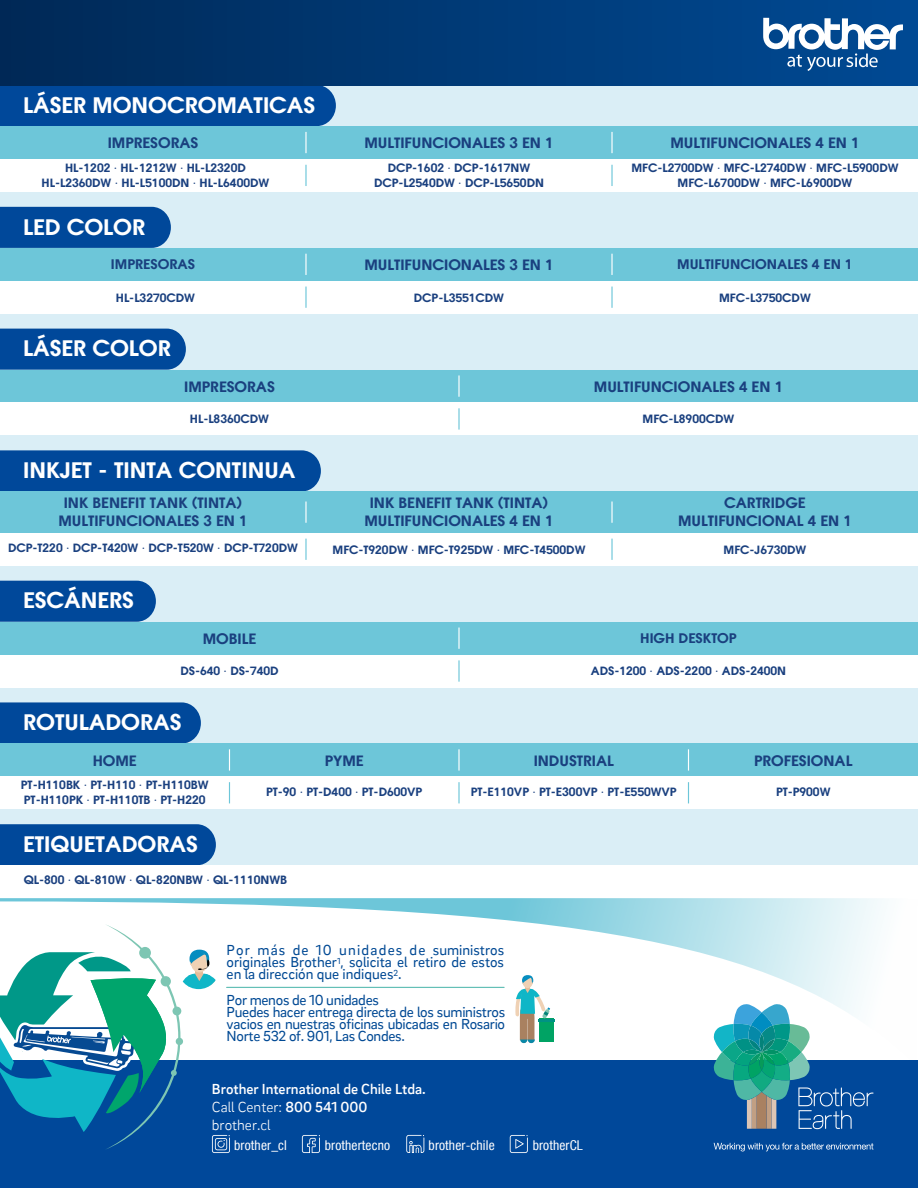
<style>
.page{position:relative;width:918px;height:1188px;background:#fff}
.page>*{position:absolute;margin:0;border:0;box-sizing:border-box;transform-origin:0 0}
.t1{font:600 21.3px "Atlanta";color:#fff;scale:1.05 1}
.t2{font:15px/12px "Brix Sans";letter-spacing:-.02em;color:#004994;text-align:justify}
.t3{font:500 15px/18px "Brix Sans";color:#fff}
.t4{font:600 14.25px/18px "Atlanta";color:#1a407f;text-align:center;scale:1.05 1}
.t5{font:13.5px "Helvetica Neue Condensed";letter-spacing:.01em;color:#fff}
.t6{font:600 13.2px "Atlanta";color:#1a407f;scale:1.05 1}
.t7{font:600 11.4px/14.4px "Atlanta";color:#1a407f;text-align:center;scale:1.05 1}
.s1{font-weight:300}
</style>
<div class="page">
<svg style="left:0;top:898px;width:883px;height:162px"></svg>
<div style="left:0;top:85px;width:918px;height:786px;background:#daeef6"></div>
<div style="left:0;top:85px;width:336px;height:41px;background:#00489a"></div>
<div style="left:0;top:207px;width:171px;height:41px;background:#00489a"></div>
<div style="left:0;top:329px;width:186px;height:41px;background:#00489a"></div>
<div style="left:0;top:450px;width:321px;height:41px;background:#00489a"></div>
<div style="left:0;top:581px;width:156px;height:41px;background:#00489a"></div>
<div style="left:0;top:702px;width:201px;height:42px;background:#00489a"></div>
<div style="left:0;top:824px;width:216px;height:41px;background:#00489a"></div>
<svg style="left:515px;top:975px;width:40px;height:68px"></svg>
<hr style="left:227px;top:987px;width:277px;height:1px;background:#64bfb6">
<div style="left:0;top:1060px;width:918px;height:128px;background:#00489a"></div>
<svg style="left:510px;top:1135px;width:18px;height:18px"></svg>
<svg style="left:302px;top:1135px;width:18px;height:18px"></svg>
<svg style="left:406px;top:1135px;width:18px;height:18px"></svg>
<svg style="left:714px;top:1004px;width:160px;height:125px"></svg>
<svg style="left:714px;top:1143px;width:159px;height:8px"></svg>
<svg style="left:7px;top:924px;width:223px;height:229px"></svg>
<div style="left:0;top:0;width:918px;height:85px;background:linear-gradient(to right,#002957,#004a94)"></div>
<svg style="left:763px;top:18px;width:140px;height:53px"></svg>
<div style="left:0;top:370px;width:459px;height:33px;background:#6dc6d9"></div>
<div style="left:459px;top:370px;width:459px;height:33px;background:#6dc6d9"></div>
<div style="left:0;top:403px;width:459px;height:32px;background:#fff"></div>
<div style="left:459px;top:403px;width:459px;height:32px;background:#fff"></div>
<div style="left:0;top:126px;width:306px;height:33px;background:#6dc6d9"></div>
<div style="left:306px;top:126px;width:306px;height:33px;background:#6dc6d9"></div>
<div style="left:612px;top:126px;width:306px;height:33px;background:#6dc6d9"></div>
<hr style="left:305px;top:132px;width:2px;height:21px;background:#fff">
<hr style="left:611px;top:132px;width:2px;height:21px;background:#fff">
<div style="left:0;top:159px;width:306px;height:33px;background:#fff"></div>
<div style="left:306px;top:159px;width:306px;height:33px;background:#fff"></div>
<div style="left:612px;top:159px;width:306px;height:33px;background:#fff"></div>
<hr style="left:305px;top:165px;width:2px;height:21px;background:#6dc6d9">
<hr style="left:611px;top:165px;width:2px;height:21px;background:#6dc6d9">
<div style="left:0;top:281px;width:306px;height:33px;background:#fff"></div>
<div style="left:306px;top:281px;width:306px;height:33px;background:#fff"></div>
<div style="left:612px;top:281px;width:306px;height:33px;background:#fff"></div>
<hr style="left:305px;top:287px;width:2px;height:21px;background:#6dc6d9">
<hr style="left:611px;top:287px;width:2px;height:21px;background:#6dc6d9">
<div style="left:0;top:533px;width:306px;height:33px;background:#fff"></div>
<div style="left:306px;top:533px;width:306px;height:33px;background:#fff"></div>
<div style="left:612px;top:533px;width:306px;height:33px;background:#fff"></div>
<hr style="left:305px;top:539px;width:2px;height:21px;background:#6dc6d9">
<hr style="left:611px;top:539px;width:2px;height:21px;background:#6dc6d9">
<div style="left:0;top:655px;width:306px;height:32px;background:#fff"></div>
<div style="left:306px;top:655px;width:306px;height:32px;background:#fff"></div>
<div style="left:612px;top:655px;width:306px;height:32px;background:#fff"></div>
<hr style="left:458px;top:660px;width:2px;height:22px;background:#6dc6d9">
<div style="left:0;top:865px;width:918px;height:33px;background:#fff"></div>
<hr style="left:458px;top:408px;width:2px;height:22px;background:#6dc6d9">
<div style="left:0;top:248px;width:306px;height:33px;background:#6dc6d9"></div>
<div style="left:306px;top:248px;width:306px;height:33px;background:#6dc6d9"></div>
<div style="left:612px;top:248px;width:306px;height:33px;background:#6dc6d9"></div>
<hr style="left:305px;top:254px;width:2px;height:21px;background:#fff">
<hr style="left:611px;top:254px;width:2px;height:21px;background:#fff">
<div style="left:0;top:491px;width:306px;height:42px;background:#6dc6d9"></div>
<div style="left:306px;top:491px;width:306px;height:42px;background:#6dc6d9"></div>
<div style="left:612px;top:491px;width:306px;height:42px;background:#6dc6d9"></div>
<hr style="left:305px;top:502px;width:2px;height:21px;background:#fff">
<hr style="left:611px;top:502px;width:2px;height:21px;background:#fff">
<div style="left:0;top:622px;width:306px;height:33px;background:#6dc6d9"></div>
<div style="left:306px;top:622px;width:306px;height:33px;background:#6dc6d9"></div>
<div style="left:612px;top:622px;width:306px;height:33px;background:#6dc6d9"></div>
<hr style="left:458px;top:628px;width:2px;height:21px;background:#fff">
<div style="left:0;top:744px;width:230px;height:32px;background:#6dc6d9"></div>
<div style="left:230px;top:744px;width:229px;height:32px;background:#6dc6d9"></div>
<div style="left:459px;top:744px;width:229px;height:32px;background:#6dc6d9"></div>
<div style="left:688px;top:744px;width:230px;height:32px;background:#6dc6d9"></div>
<svg style="left:229px;top:749px;width:1px;height:22px"></svg>
<hr style="left:458px;top:749px;width:2px;height:22px;background:#fff">
<svg style="left:688px;top:749px;width:1px;height:22px"></svg>
<div style="left:0;top:776px;width:230px;height:33px;background:#fff"></div>
<div style="left:230px;top:776px;width:229px;height:33px;background:#fff"></div>
<div style="left:459px;top:776px;width:229px;height:33px;background:#fff"></div>
<div style="left:688px;top:776px;width:230px;height:33px;background:#fff"></div>
<svg style="left:229px;top:782px;width:1px;height:21px"></svg>
<hr style="left:458px;top:782px;width:2px;height:21px;background:#6dc6d9">
<svg style="left:688px;top:782px;width:1px;height:21px"></svg>
<hr style="left:458px;top:375px;width:2px;height:22px;background:#fff">
<h1 class="t1" style="left:23px;top:90px;width:280px">LÁSER MONOCROMATICAS</h1>
<p class="t4" style="left:108px;top:133px;width:88px">IMPRESORAS</p>
<p class="t4" style="left:364px;top:133px;width:182px">MULTIFUNCIONALES 3 EN 1</p>
<p class="t4" style="left:670px;top:133px;width:182px">MULTIFUNCIONALES 4 EN 1</p>
<p class="t7" style="left:42px;top:160px;width:218px">HL-1202 · HL-1212W · HL-L2320D<br>HL-L2360DW · HL-L5100DN · HL-L6400DW</p>
<p class="t7" style="left:374px;top:160px;width:163px">DCP-1602 · DCP-1617NW<br>DCP-L2540DW · DCP-L5650DN</p>
<p class="t7" style="left:631px;top:160px;width:256px">MFC-L2700DW · MFC-L2740DW · MFC-L5900DW<br>MFC-L6700DW · MFC-L6900DW</p>
<h1 class="t1" style="left:23px;top:212px;width:118px">LED COLOR</h1>
<p class="t6" style="left:111px;top:255px;width:82px">IMPRESORAS</p>
<p class="t4" style="left:364px;top:255px;width:182px">MULTIFUNCIONALES 3 EN 1</p>
<p class="t6" style="left:677px;top:255px;width:169px">MULTIFUNCIONALES 4 EN 1</p>
<p class="t7" style="left:116px;top:290px;width:77px">HL-L3270CDW</p>
<p class="t7" style="left:414px;top:290px;width:87px">DCP-L3551CDW</p>
<p class="t7" style="left:719px;top:290px;width:89px">MFC-L3750CDW</p>
<h1 class="t1" style="left:23px;top:333px;width:142px">LÁSER COLOR</h1>
<p class="t4" style="left:184px;top:377px;width:88px">IMPRESORAS</p>
<p class="t4" style="left:594px;top:377px;width:182px">MULTIFUNCIONALES 4 EN 1</p>
<p class="t7" style="left:190px;top:411px;width:77px">HL-L8360CDW</p>
<p class="t7" style="left:643px;top:411px;width:89px">MFC-L8900CDW</p>
<h1 class="t1" style="left:23px;top:455px;width:261px">INKJET - TINTA CONTINUA</h1>
<p class="t4" style="left:58px;top:493px;width:182px">INK BENEFIT TANK (TINTA)<br>MULTIFUNCIONALES 3 EN 1</p>
<p class="t4" style="left:678px;top:493px;width:167px">CARTRIDGE<br>MULTIFUNCIONAL 4 EN 1</p>
<p class="t4" style="left:364px;top:493px;width:182px">INK BENEFIT TANK (TINTA)<br>MULTIFUNCIONALES 4 EN 1</p>
<p class="t7" style="left:8px;top:540px;width:278px">DCP-T220 · DCP-T420W · DCP-T520W · DCP-T720DW</p>
<p class="t7" style="left:333px;top:542px;width:242px">MFC-T920DW · MFC-T925DW · MFC-T4500DW</p>
<p class="t7" style="left:724px;top:542px;width:80px">MFC-J6730DW</p>
<h1 class="t1" style="left:23px;top:585px;width:107px">ESCÁNERS</h1>
<p class="t4" style="left:203px;top:629px;width:52px">MOBILE</p>
<p class="t6" style="left:640px;top:629px;width:93px">HIGH DESKTOP</p>
<p class="t7" style="left:180px;top:663px;width:95px">DS-640 · DS-740D</p>
<p class="t7" style="left:591px;top:663px;width:188px">ADS-1200 · ADS-2200 · ADS-2400N</p>
<h1 class="t1" style="left:23px;top:707px;width:152px">ROTULADORAS</h1>
<p class="t4" style="left:93px;top:751px;width:44px">HOME</p>
<p class="t4" style="left:325px;top:751px;width:39px">PYME</p>
<p class="t4" style="left:534px;top:751px;width:78px">INDUSTRIAL</p>
<p class="t4" style="left:754px;top:751px;width:95px">PROFESIONAL</p>
<p class="t7" style="left:21px;top:778px;width:180px;text-align:left">PT-H110BK · PT-H110 · PT-H110BW<br>PT-H110PK · PT-H110TB · PT-H220</p>
<p class="t7" style="left:266px;top:784px;width:150px">PT-90 · PT-D400 · PT-D600VP</p>
<p class="t7" style="left:471px;top:784px;width:198px">PT-E110VP · PT-E300VP · PT-E550WVP</p>
<p class="t7" style="left:776px;top:784px;width:53px">PT-P900W</p>
<h1 class="t1" style="left:23px;top:829px;width:168px">ETIQUETADORAS</h1>
<p class="t7" style="left:24px;top:872px;width:252px">QL-800 · QL-810W · QL-820NBW · QL-1110NWB</p>
<h2 class="t2" style="left:227px;top:944px;width:279px">Por más de 10 unidades de suministros originales Brother<sup>1</sup>, solicita el retiro de estos en la dirección que indiques<sup>2</sup>.</h2>
<h2 class="t2" style="left:227px;top:994px;width:280px;text-align:left">Por menos de 10 unidades<br>Puedes hacer entrega directa de los suministros vacios en nuestras oficinas ubicadas en Rosario Norte 532 of. 901, Las Condes.</h2>
<h2 class="t3" style="left:212px;top:1079px;width:215px">Brother International de Chile Ltda.<br><span class="s1">Call Center:</span> 800 541 000 <span class="s1">brother.cl</span></h2>
<p class="t5" style="left:234px;top:1138px;width:54px">brother_cl</p>
<p class="t5" style="left:325px;top:1138px;width:67px">brothertecno</p>
<p class="t5" style="left:429px;top:1138px;width:68px">brother-chile</p>
<p class="t5" style="left:533px;top:1138px;width:52px">brotherCL</p>
</div>
